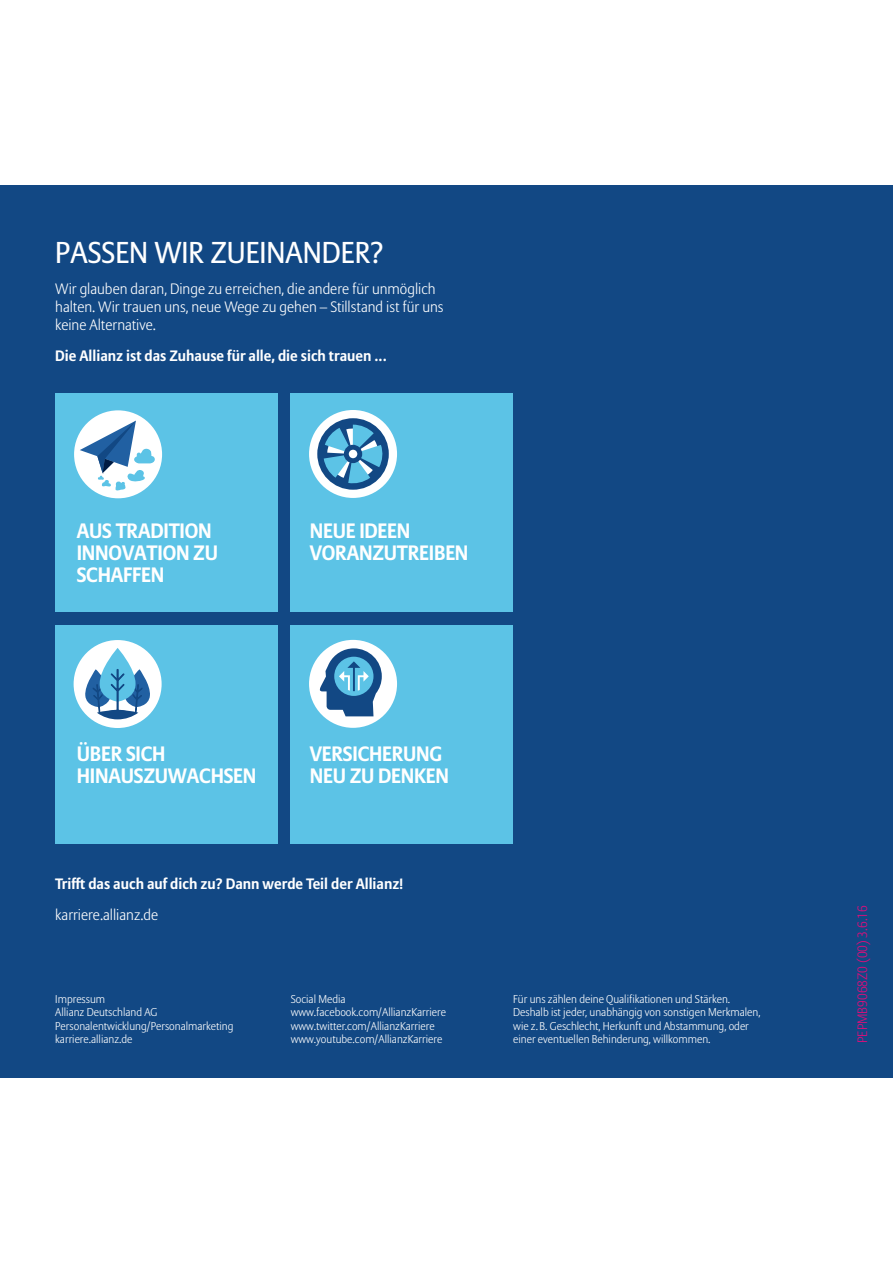
<style>
.page{position:relative;width:893px;height:1263px;background:#fff}
.page>*{position:absolute;margin:0;border:0;box-sizing:border-box;transform-origin:0 0}
.t1{font:30px "Allianz Sans";color:#fff}
.t2{font:700 20.7px/21.9px "Allianz Sans";letter-spacing:-.01em;color:#fff}
.t3{font:300 15px/18px "Allianz Sans";color:#fff}
.t4{font:700 15px "Allianz Sans";color:#fff}
.t5{font:300 13.5px "Allianz Sans";color:#e10c7b}
.t6{font:300 11.25px/13.5px "Allianz Sans";color:#fff}
</style>
<div class="page">
<div style="left:0;top:185px;width:892px;height:893px;background:#124884"></div>
<div style="left:55px;top:393px;width:223px;height:219px;background:#5cc3e6"></div>
<div style="left:291px;top:393px;width:222px;height:219px;background:#5cc3e6"></div>
<div style="left:55px;top:625px;width:223px;height:219px;background:#5cc3e6"></div>
<div style="left:291px;top:625px;width:222px;height:219px;background:#5cc3e6"></div>
<div style="left:74px;top:410px;width:88px;height:88px;background:#fff;border-radius:50%"></div>
<svg style="left:80px;top:421px;width:75px;height:72px"></svg>
<div style="left:309px;top:410px;width:88px;height:88px;background:#fff;border-radius:50%"></div>
<div style="left:317px;top:418px;width:72px;height:72px;background:#124884;border-radius:50%"></div>
<svg style="left:324px;top:425px;width:59px;height:59px"></svg>
<div style="left:344px;top:445px;width:18px;height:18px;background:#124884;border-radius:50%"></div>
<div style="left:349px;top:450px;width:8px;height:8px;background:#fff;border-radius:50%"></div>
<div style="left:309px;top:640px;width:88px;height:88px;background:#fff;border-radius:50%"></div>
<svg style="left:309px;top:648px;width:88px;height:68px"></svg>
<div style="left:74px;top:640px;width:88px;height:88px;background:#fff;border-radius:50%"></div>
<svg style="left:100px;top:648px;width:35px;height:54px"></svg>
<svg style="left:73px;top:668px;width:89px;height:51px"></svg>
<h1 class="t1" style="left:55px;top:236px;width:330px">PASSEN WIR ZUEINANDER?</h1>
<h3 class="t3" style="left:55px;top:281px;width:390px">Wir glauben daran, Dinge zu erreichen, die andere für unmöglich halten. Wir trauen uns, neue Wege zu gehen – Stillstand ist für uns keine Alternative.</h3>
<h3 class="t4" style="left:55px;top:349px;width:333px">Die Allianz ist das Zuhause für alle, die sich trauen ...</h3>
<h2 class="t2" style="left:77px;top:521px;width:143px">AUS TRADITION<br>INNOVATION ZU<br>SCHAFFEN</h2>
<h2 class="t2" style="left:310px;top:521px;width:160px">NEUE IDEEN<br>VORANZUTREIBEN</h2>
<h2 class="t2" style="left:77px;top:744px;width:181px">ÜBER SICH<br>HINAUSZUWACHSEN</h2>
<h2 class="t2" style="left:310px;top:744px;width:141px">VERSICHERUNG<br>NEU ZU DENKEN</h2>
<h3 class="t4" style="left:55px;top:878px;width:350px">Trifft das auch auf dich zu? Dann werde Teil der Allianz!</h3>
<h3 class="t3" style="left:55px;top:907px;width:104px">karriere.allianz.de</h3>
<p class="t6" style="left:55px;top:993px;width:180px">Impressum<br>Allianz Deutschland AG<br>Personalentwicklung/Personalmarketing karriere.allianz.de</p>
<p class="t6" style="left:291px;top:993px;width:157px">Social Media www.facebook.com/AllianzKarriere www.twitter.com/AllianzKarriere www.youtube.com/AllianzKarriere</p>
<p class="t6" style="left:513px;top:993px;width:249px">Für uns zählen deine Qualifikationen und Stärken.<br>Deshalb ist jeder, unabhängig von sonstigen Merkmalen, wie z. B. Geschlecht, Herkunft und Abstammung, oder einer eventuellen Behinderung, willkommen.</p>
<p class="t5" style="left:856px;top:1043px;width:139px;rotate:-90deg">PEPMB9068Z0 (00) 3.6.16</p>
</div>
